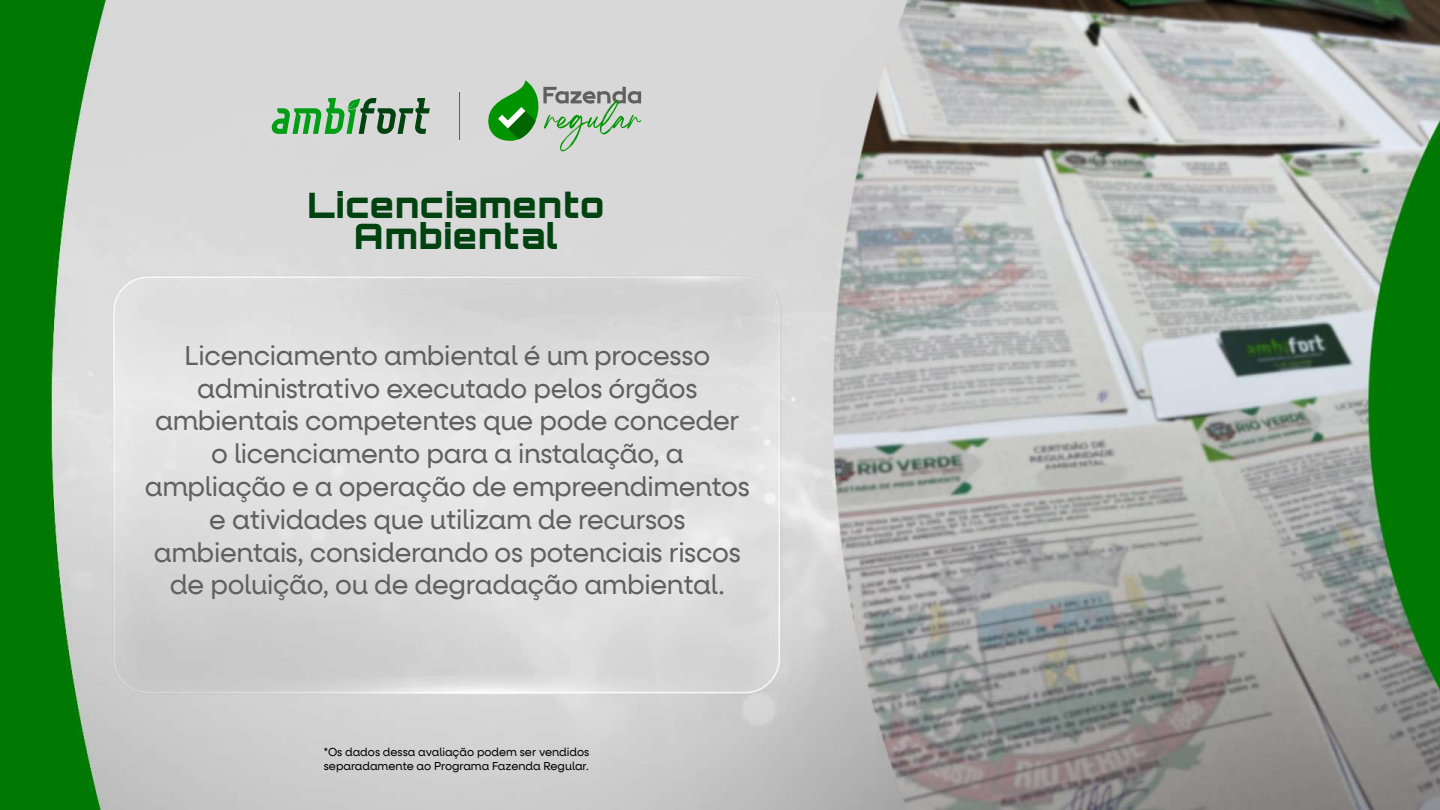
<style>
.page{position:relative;width:1440px;height:810px;background:#fff}
.page>*{position:absolute;margin:0;border:0;box-sizing:border-box;transform-origin:0 0}
.t1{font:900 35.03px/31.2px "Orbitron";letter-spacing:.03em;color:#004310;text-align:center}
.t2{font:26.92px/32.8px "Neulis Alt";letter-spacing:-.01em;color:#606060;text-align:center}
.t3{font:11.4px/13.6px "Neulis Alt";color:#000}
</style>
<div class="page">
<img style="left:0;top:0;width:1440px;height:810px">
<svg style="left:271px;top:98px;width:159px;height:36px;background:#82b189"></svg>
<svg style="left:484px;top:81px;width:157px;height:74px;background:#a4c1a4"></svg>
<hr style="left:459px;top:92px;width:1px;height:48px;background:#606060">
<h1 class="t1" style="left:308px;top:190px;width:298px">Licenciamento<br>Ambiental</h1>
<p class="t2" style="left:145px;top:339px;width:607px">Licenciamento ambiental é um processo administrativo executado pelos órgãos ambientais competentes que pode conceder o licenciamento para a instalação, a ampliação e a operação de empreendimentos e atividades que utilizam de recursos ambientais, considerando os potenciais riscos de poluição, ou de degradação ambiental.</p>
<p class="t3" style="left:324px;top:746px;width:267px">*Os dados dessa avaliação podem ser vendidos separadamente ao Programa Fazenda Regular.</p>
</div>
